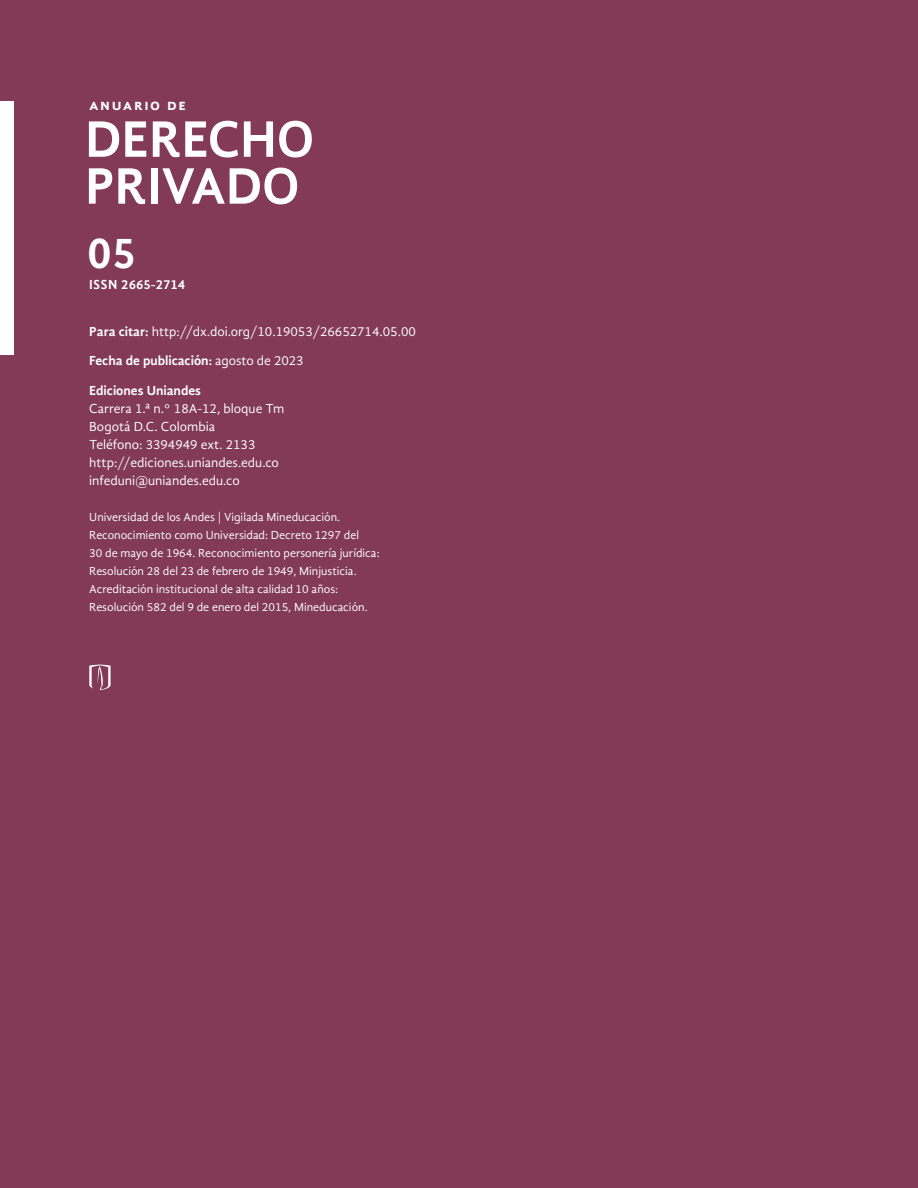
<style>
.page{position:relative;width:918px;height:1188px;background:#823a55}
.page>*{position:absolute;margin:0;border:0;box-sizing:border-box;transform-origin:0 0}
.t1{font:700 52.8px/47px "Gandhi Sans";color:#fff}
.t2{font:700 45px "Gandhi Sans";color:#fff}
.t3{font:700 16.05px "Gandhi Sans";letter-spacing:.1em;color:#fff}
.t4{font:13.5px/18px "Gandhi Sans";color:#fff}
.t5{font:700 13.5px "Gandhi Sans";color:#fff}
.t6{font:12px/18px "Gandhi Sans";color:#fff}
.s1{font-weight:700}
</style>
<div class="page">
<div style="left:0;top:101px;width:14px;height:254px;background:#fff"></div>
<svg style="left:89px;top:665px;width:22px;height:25px"></svg>
<h3 class="t3" style="left:89px;top:95px;width:98px">anuario de</h3>
<h1 class="t1" style="left:85px;top:115px;width:231px">DERECHO<br>PRIVADO</h1>
<h2 class="t2" style="left:87px;top:227px;width:51px">05</h2>
<p class="t5" style="left:89px;top:277px;width:98px">ISSN 2665-2714</p>
<p class="t4" style="left:89px;top:317px;width:328px;line-height:29.5px"><span class="s1">Para citar:</span> http://dx.doi.org/10.19053/26652714.05.00<br><span class="s1">Fecha de publicación:</span> agosto de 2023<br><span class="s1">Ediciones Uniandes</span></p>
<p class="t4" style="left:89px;top:399px;width:197px">Carrera 1.ª n.° 18A-12, bloque Tm<br>Bogotá D.C. Colombia<br>Teléfono: 3394949 ext. 2133 http://ediciones.uniandes.edu.co infeduni@uniandes.edu.co</p>
<p class="t6" style="left:89px;top:508px;width:292px">Universidad de los Andes | Vigilada Mineducación.<br>Reconocimiento como Universidad: Decreto 1297 del<br>30 de mayo de 1964. Reconocimiento personería jurídica:<br>Resolución 28 del 23 de febrero de 1949, Minjusticia.<br>Acreditación institucional de alta calidad 10 años:<br>Resolución 582 del 9 de enero del 2015, Mineducación.</p>
</div>
